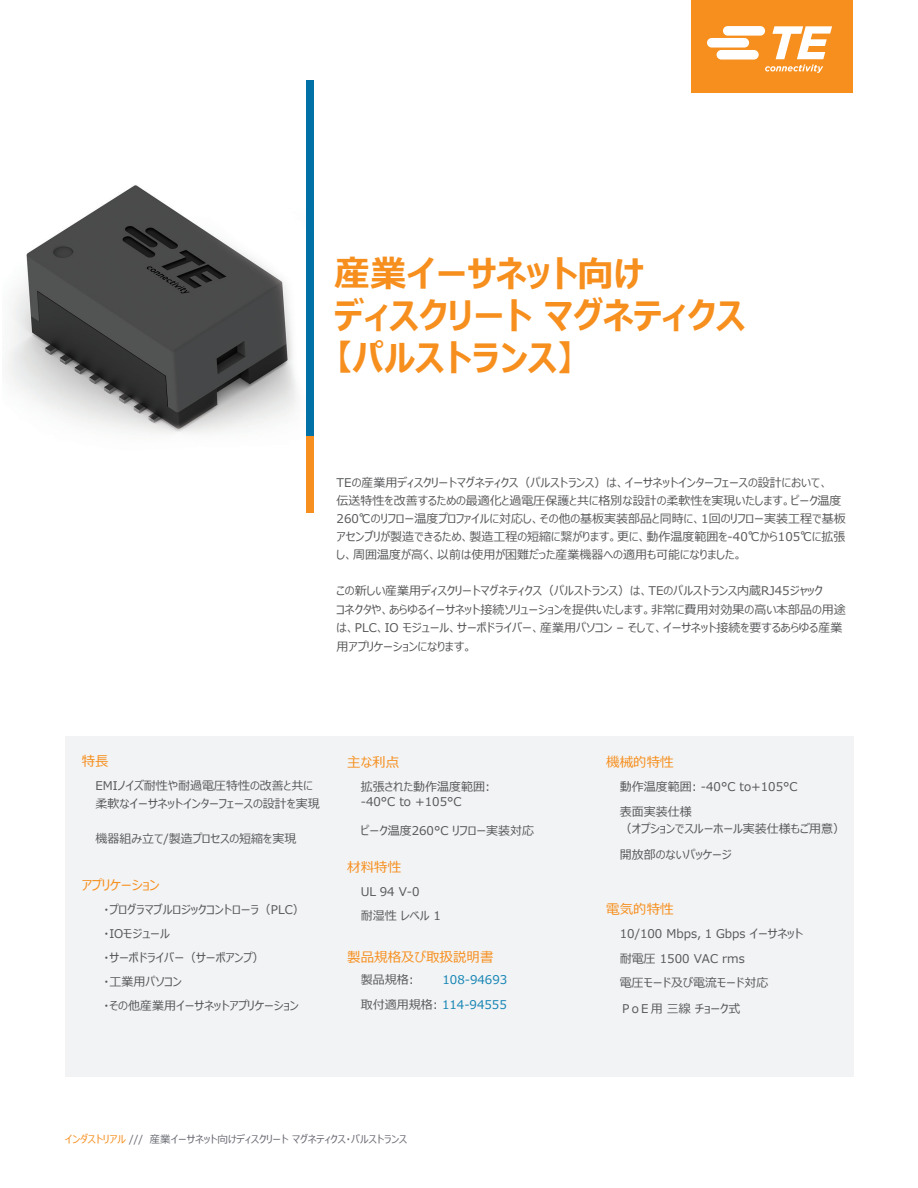
<style>
.page{position:relative;width:918px;height:1188px;background:#fff}
.page>*{position:absolute;margin:0;border:0;box-sizing:border-box;transform-origin:0 0}
.t1{font:700 36px/42.2px "Meiryo UI";color:#f68f1e}
.t2{font:13.5px "Meiryo UI";color:#f68f1e}
.t3{font:12px/24.2px "Meiryo UI";color:#57585a}
.t4{font:12px/25px "Meiryo UI";color:#1384b4;text-align:right}
.t5{font:10.5px "Meiryo UI";color:#696b73}
.s1{color:#57585a}
.s2{color:#f68f1e}
</style>
<div class="page">
<img style="left:6px;top:102px;width:301px;height:411px">
<div style="left:307px;top:81px;width:7px;height:357px;background:#0071a7"></div>
<div style="left:307px;top:437px;width:7px;height:76px;background:#f68f1e"></div>
<div style="left:691px;top:0;width:162px;height:93px;background:#f68f1e"></div>
<svg style="left:707px;top:26px;width:125px;height:47px"></svg>
<div style="left:65px;top:736px;width:788px;height:341px;background:#f2f3f4"></div>
<h1 class="t1" style="left:335px;top:254px;width:413px">産業イーサネット向け<br>ディスクリート マグネティクス【パルストランス】</h1>
<p class="t3" style="left:337px;top:474px;width:511px;line-height:18px">TEの産業用ディスクリートマグネティクス（パルストランス）は、イーサネットインターフェースの設計において、<br>伝送特性を改善するための最適化と過電圧保護と共に格別な設計の柔軟性を実現いたします。ピーク温度260℃のリフロー温度プロファイルに対応し、その他の基板実装部品と同時に、1回のリフロー実装工程で基板アセンブリが製造できるため、製造工程の短縮に繋がります。更に、動作温度範囲を-40℃から105℃に拡張し、周囲温度が高く、以前は使用が困難だった産業機器への適用も可能になりました。</p>
<p class="t3" style="left:337px;top:582px;width:511px;line-height:18.5px">この新しい産業用ディスクリートマグネティクス（パルストランス）は、TEのパルストランス内蔵RJ45ジャック<br>コネクタや、あらゆるイーサネット接続ソリューションを提供いたします。非常に費用対効果の高い本部品の用途は、PLC、IO モジュール、サーボドライバー、産業用パソコン – そして、イーサネット接続を要するあらゆる産業用アプリケーションになります。</p>
<p class="t2" style="left:82px;top:752px;width:28px">特長</p>
<p class="t3" style="left:95px;top:778px;width:226px;line-height:17.5px">EMIノイズ耐性や耐過電圧特性の改善と共に柔軟なイーサネットインターフェースの設計を実現</p>
<p class="t3" style="left:95px;top:827px;width:202px">機器組み立て/製造プロセスの短縮を実現</p>
<p class="t2" style="left:82px;top:875px;width:79px">アプリケーション</p>
<p class="t3" style="left:95px;top:898px;width:211px">　・プログラマブルロジックコントローラ（PLC）　・IOモジュール<br>　・サーボドライバー（サーボアンプ）<br>　・工業用パソコン<br>　・その他産業用イーサネットアプリケーション</p>
<p class="t2" style="left:347px;top:753px;width:54px">主な利点</p>
<p class="t3" style="left:361px;top:781px;width:131px;line-height:14.4px">拡張された動作温度範囲: -40°C to +105°C</p>
<p class="t3" style="left:361px;top:820px;width:175px">ピーク温度260°C リフロー実装対応</p>
<p class="t2" style="left:347px;top:857px;width:55px">材料特性</p>
<p class="t3" style="left:361px;top:880px;width:82px">UL 94 V-0<br>耐湿性 レベル 1</p>
<p class="t2" style="left:347px;top:947px;width:148px">製品規格及び取扱説明書</p>
<p class="t3" style="left:361px;top:968px;width:55px">製品規格:</p>
<p class="t4" style="left:361px;top:968px;width:148px">108-94693<br><span class="s1">取付適用規格:</span> 114-94555</p>
<p class="t2" style="left:606px;top:753px;width:69px">機械的特性</p>
<p class="t3" style="left:620px;top:775px;width:179px;line-height:24.9px">動作温度範囲: -40°C to+105°C表面実装仕様</p>
<p class="t3" style="left:620px;top:817px;width:227px;line-height:25.7px">（オプションでスルーホール実装仕様もご用意）開放部のないパッケージ</p>
<p class="t2" style="left:606px;top:900px;width:69px">電気的特性</p>
<p class="t3" style="left:620px;top:923px;width:185px">10/100 Mbps, 1 Gbps イーサネット耐電圧 1500 VAC rms<br>電圧モード及び電流モード対応</p>
<p class="t3" style="left:620px;top:997px;width:122px">ＰoＥ用 三線チョーク式</p>
<p class="t5" style="left:65px;top:1132px;width:344px"><span class="s2">インダストリアル</span> /// 産業イーサネット向けディスクリート マグネティクス・パルストランス</p>
</div>
